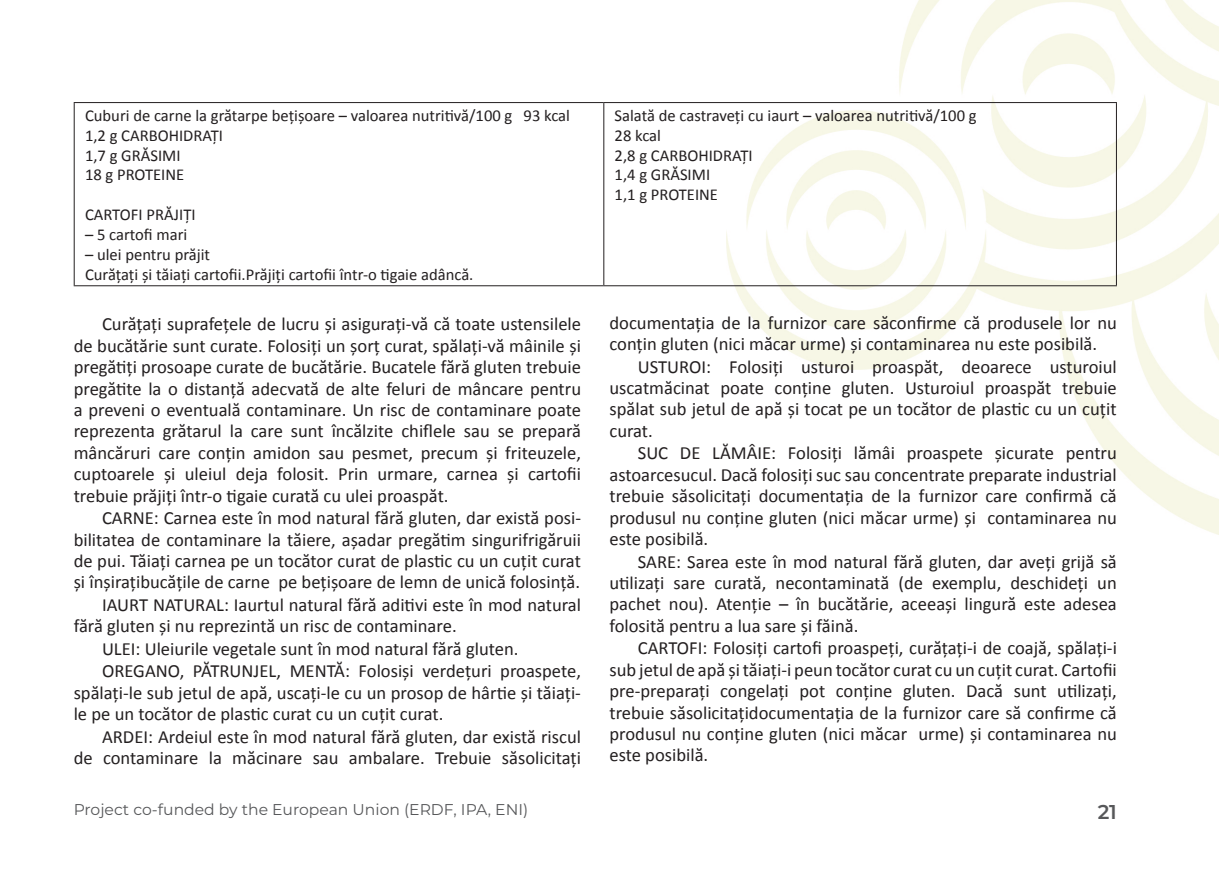
<style>
.page{position:relative;width:1219px;height:896px;background:#fff}
.page>*{position:absolute;margin:0;border:0;box-sizing:border-box;transform-origin:0 0}
.t1{font:600 20px "Montserrat";color:#57585a}
.t2{font:18.6px/21.4px "Calibri";color:#231f20;text-align:justify}
.t3{font:16.6px/20px "Calibri";color:#231f20}
.t4{font:15.6px "Montserrat";color:#57585a}
</style>
<div class="page">
<img style="left:727px;top:0;width:492px;height:535px">
<hr style="left:74px;top:102px;width:530px;height:1px;background:#231f20">
<hr style="left:74px;top:103px;width:1px;height:182px;background:#231f20">
<hr style="left:604px;top:102px;width:513px;height:1px;background:#231f20">
<hr style="left:603px;top:103px;width:1px;height:182px;background:#231f20">
<hr style="left:1116px;top:103px;width:1px;height:182px;background:#231f20">
<hr style="left:74px;top:285px;width:530px;height:1px;background:#231f20">
<hr style="left:604px;top:285px;width:513px;height:1px;background:#231f20">
<p class="t3" style="left:85px;top:104px;width:487px">Cuburi de carne la grătarpe bețișoare – valoarea nutritivă/100 g 93 kcal<br>1,2 g CARBOHIDRAȚI<br>1,7 g GRĂSIMI<br>18 g PROTEINE</p>
<p class="t3" style="left:85px;top:204px;width:112px">CARTOFI PRĂJIȚI</p>
<p class="t3" style="left:85px;top:224px;width:104px">– 5 cartofi mari</p>
<p class="t3" style="left:85px;top:244px;width:390px">– ulei pentru prăjit<br>Curățați și tăiați cartofii.Prăjiți cartofii într-o tigaie adâncă.</p>
<p class="t2" style="left:74px;top:312px;width:509px;text-indent:28px">Curățați suprafețele de lucru și asigurați-vă că toate ustensilele de bucătărie sunt curate. Folosiți un șorț curat, spălați-vă mâinile și pregătiți prosoape curate de bucătărie. Bucatele fără gluten trebuie pregătite la o distanță adecvată de alte feluri de mâncare pentru a preveni o eventuală contaminare. Un risc de contaminare poate reprezenta grătarul la care sunt încălzite chiflele sau se prepară mâncăruri care conțin amidon sau pesmet, precum și friteuzele, cuptoarele și uleiul deja folosit. Prin urmare, carnea și cartofii trebuie prăjiți într-o tigaie curată cu ulei proaspăt.</p>
<p class="t2" style="left:102px;top:506px;width:481px">CARNE: Carnea este în mod natural fără gluten, dar există posi-</p>
<p class="t2" style="left:74px;top:528px;width:509px">bilitatea de contaminare la tăiere, așadar pregătim singurifrigăruii</p>
<p class="t2" style="left:74px;top:549px;width:509px">de pui. Tăiați carnea pe un tocător curat de plastic cu un cuțit curat</p>
<p class="t2" style="left:74px;top:570px;width:508px">și înșirațibucățile de carne pe bețișoare de lemn de unică folosință.</p>
<p class="t2" style="left:102px;top:593px;width:481px">IAURT NATURAL: Iaurtul natural fără aditivi este în mod natural</p>
<p class="t2" style="left:74px;top:614px;width:384px">fără gluten și nu reprezintă un risc de contaminare.</p>
<p class="t2" style="left:102px;top:637px;width:418px">ULEI: Uleiurile vegetale sunt în mod natural fără gluten.</p>
<p class="t2" style="left:102px;top:659px;width:480px">OREGANO, PĂTRUNJEL, MENTĂ: Folosiși verdețuri proaspete,</p>
<p class="t2" style="left:74px;top:681px;width:509px">spălați-le sub jetul de apă, uscați-le cu un prosop de hârtie și tăiați-</p>
<p class="t2" style="left:74px;top:702px;width:371px">le pe un tocător de plastic curat cu un cuțit curat.</p>
<p class="t2" style="left:102px;top:725px;width:481px">ARDEI: Ardeiul este în mod natural fără gluten, dar există riscul</p>
<p class="t2" style="left:74px;top:746px;width:509px">de contaminare la măcinare sau ambalare. Trebuie săsolicitați</p>
<p class="t3" style="left:615px;top:104px;width:364px">Salată de castraveți cu iaurt – valoarea nutritivă/100 g<br>28 kcal<br>2,8 g CARBOHIDRAȚI<br>1,4 g GRĂSIMI<br>1,1 g PROTEINE</p>
<p class="t2" style="left:609px;top:311px;width:509px">documentația de la furnizor care săconfirme că produsele lor nu conțin gluten (nici măcar urme) și contaminarea nu este posibilă.</p>
<p class="t2" style="left:609px;top:355px;width:509px;text-indent:28px">USTUROI: Folosiți usturoi proaspăt, deoarece usturoiul uscatmăcinat poate conține gluten. Usturoiul proaspăt trebuie spălat sub jetul de apă și tocat pe un tocător de plastic cu un cuțit curat.</p>
<p class="t2" style="left:609px;top:441px;width:509px;text-indent:28px">SUC DE LĂMÂIE: Folosiți lămâi proaspete șicurate pentru astoarcesucul. Dacă folosiți suc sau concentrate preparate industrial trebuie săsolicitați documentația de la furnizor care confirmă că produsul nu conține gluten (nici măcar urme) și contaminarea nu este posibilă.</p>
<p class="t2" style="left:609px;top:550px;width:509px;text-indent:28px">SARE: Sarea este în mod natural fără gluten, dar aveți grijă să utilizați sare curată, necontaminată (de exemplu, deschideți un pachet nou). Atenție – în bucătărie, aceeași lingură este adesea folosită pentru a lua sare și făină.</p>
<p class="t2" style="left:609px;top:636px;width:509px;text-indent:28px">CARTOFI: Folosiți cartofi proaspeți, curățați-i de coajă, spălați-i sub jetul de apă și tăiați-i peun tocător curat cu un cuțit curat. Cartofii pre-preparați congelați pot conține gluten. Dacă sunt utilizați, trebuie săsolicitațidocumentația de la furnizor care să confirme că produsul nu conține gluten (nici măcar urme) și contaminarea nu este posibilă.</p>
<p class="t4" style="left:74px;top:798px;width:456px">Project co-funded by the European Union (ERDF, IPA, ENI)</p>
<p class="t1" style="left:1098px;top:797px;width:21px">21</p>
</div>
